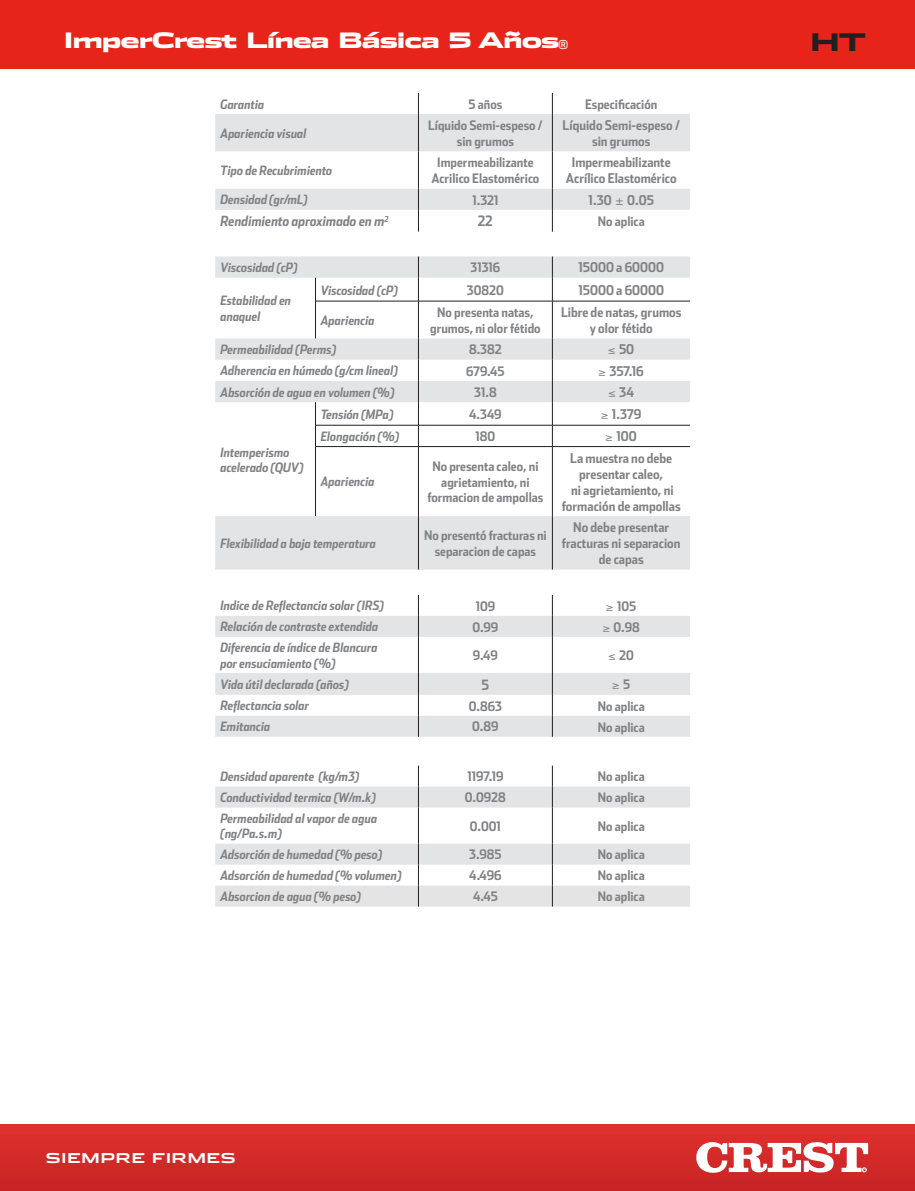
<style>
.page{position:relative;width:915px;height:1191px;background:#fff}
.page>*{position:absolute;margin:0;border:0;box-sizing:border-box;transform-origin:0 0}
.t1{font:900 24px "Stainless Ext";color:#231f20}
.t2{font:900 21px "Stainless Ext";letter-spacing:-.05em;color:#fff}
.t3{font:700 14.25px "Stainless Cond";color:#808285}
.t4{font:italic 700 13.95px "Stainless Cond";color:#808285}
.t5{font:700 13.5px "Stainless Ext";letter-spacing:.025em;color:#fff}
.t6{font:700 13.35px/16px "Stainless Cond";color:#808285;text-align:center}
.t7{font:700 13.05px/15.8px "Stainless Cond";color:#808285;text-align:center}
.t8{font:italic 700 12.9px/15.5px "Stainless Cond";color:#808285}
.s1{font-family:"Stainless";font-weight:400;font-size:12.3px}
.s2{font-family:"Helvetica Neue";font-weight:400}
</style>
<div class="page">
<svg style="left:215px;top:114px;width:474px;height:792px"></svg>
<svg style="left:418px;top:93px;width:1px;height:21px"></svg>
<hr style="left:418px;top:114px;width:1px;height:37px;background:#231f20">
<hr style="left:418px;top:151px;width:1px;height:38px;background:#231f20">
<svg style="left:418px;top:256px;width:1px;height:45px"></svg>
<hr style="left:418px;top:301px;width:1px;height:37px;background:#231f20">
<svg style="left:315px;top:402px;width:1px;height:44px"></svg>
<hr style="left:315px;top:446px;width:1px;height:70px;background:#231f20">
<hr style="left:418px;top:447px;width:1px;height:69px;background:#231f20">
<hr style="left:418px;top:516px;width:1px;height:53px;background:#231f20">
<svg style="left:418px;top:595px;width:1px;height:42px"></svg>
<hr style="left:418px;top:637px;width:1px;height:36px;background:#231f20">
<svg style="left:418px;top:673px;width:1px;height:63px"></svg>
<svg style="left:418px;top:765px;width:1px;height:42px"></svg>
<hr style="left:418px;top:807px;width:1px;height:36px;background:#231f20">
<svg style="left:418px;top:843px;width:1px;height:63px"></svg>
<svg style="left:315px;top:278px;width:1px;height:23px"></svg>
<hr style="left:315px;top:301px;width:103px;height:1px;background:#231f20">
<hr style="left:315px;top:301px;width:1px;height:37px;background:#231f20">
<hr style="left:418px;top:301px;width:134px;height:1px;background:#231f20">
<hr style="left:552px;top:301px;width:137px;height:1px;background:#231f20">
<hr style="left:315px;top:425px;width:103px;height:1px;background:#231f20">
<hr style="left:315px;top:446px;width:103px;height:1px;background:#231f20">
<hr style="left:418px;top:425px;width:134px;height:1px;background:#231f20">
<hr style="left:552px;top:425px;width:137px;height:1px;background:#231f20">
<hr style="left:418px;top:446px;width:134px;height:1px;background:#231f20">
<hr style="left:552px;top:446px;width:137px;height:1px;background:#231f20">
<svg style="left:418px;top:338px;width:1px;height:108px"></svg>
<svg style="left:552px;top:93px;width:1px;height:21px"></svg>
<hr style="left:552px;top:114px;width:1px;height:37px;background:#231f20">
<hr style="left:552px;top:151px;width:1px;height:38px;background:#231f20">
<svg style="left:215px;top:189px;width:474px;height:43px"></svg>
<svg style="left:552px;top:256px;width:1px;height:45px"></svg>
<hr style="left:552px;top:301px;width:1px;height:37px;background:#231f20">
<svg style="left:552px;top:338px;width:1px;height:108px"></svg>
<hr style="left:552px;top:447px;width:1px;height:69px;background:#231f20">
<hr style="left:552px;top:516px;width:1px;height:53px;background:#231f20">
<svg style="left:552px;top:595px;width:1px;height:42px"></svg>
<hr style="left:552px;top:637px;width:1px;height:36px;background:#231f20">
<svg style="left:552px;top:673px;width:1px;height:63px"></svg>
<svg style="left:552px;top:765px;width:1px;height:42px"></svg>
<hr style="left:552px;top:807px;width:1px;height:36px;background:#231f20">
<svg style="left:552px;top:843px;width:1px;height:63px"></svg>
<div style="left:0;top:0;width:914px;height:68px;background:#e72419"></div>
<img style="left:0;top:1124px;width:914px;height:67px">
<svg style="left:694px;top:1141px;width:173px;height:32px"></svg>
<h2 class="t2" style="left:64px;top:28px;width:506px">ImperCrest Línea Básica 5 Años<span class="s1">®</span></h2>
<h1 class="t1" style="left:810px;top:28px;width:58px">HT</h1>
<p class="t8" style="left:220px;top:96px;width:45px">Garantia</p>
<p class="t7" style="left:468px;top:96px;width:35px">5 años</p>
<p class="t7" style="left:585px;top:96px;width:74px">Especificación</p>
<p class="t8" style="left:220px;top:125px;width:88px">Apariencia visual</p>
<p class="t7" style="left:428px;top:117px;width:116px">Líquido Semi-espeso / sin grumos</p>
<p class="t6" style="left:562px;top:117px;width:119px">Líquido Semi-espeso / sin grumos</p>
<p class="t8" style="left:220px;top:162px;width:113px">Tipo de Recubrimiento</p>
<p class="t7" style="left:431px;top:154px;width:109px">Impermeabilizante<br>Acrilico Elastomérico</p>
<p class="t6" style="left:565px;top:154px;width:112px">Impermeabilizante<br>Acrílico Elastomérico</p>
<p class="t8" style="left:220px;top:192px;width:89px">Densidad (gr/mL)</p>
<p class="t7" style="left:472px;top:192px;width:28px">1.321</p>
<p class="t6" style="left:588px;top:191px;width:67px">1.30 <span class="s2">±</span> 0.05</p>
<p class="t4" style="left:220px;top:213px;width:170px">Rendimiento aproximado en m<sup>2</sup></p>
<p class="t3" style="left:478px;top:213px;width:16px">22</p>
<p class="t7" style="left:597px;top:213px;width:48px">No aplica</p>
<p class="t8" style="left:220px;top:259px;width:79px">Viscosidad (cP)</p>
<p class="t7" style="left:470px;top:259px;width:31px">31316</p>
<p class="t6" style="left:578px;top:259px;width:87px">15000 a 60000</p>
<p class="t8" style="left:220px;top:293px;width:72px">Estabilidad en anaquel</p>
<p class="t8" style="left:320px;top:282px;width:79px">Viscosidad (cP)</p>
<p class="t7" style="left:467px;top:282px;width:38px">30820</p>
<p class="t6" style="left:578px;top:282px;width:87px">15000 a 60000</p>
<p class="t8" style="left:320px;top:312px;width:56px">Apariencia</p>
<p class="t7" style="left:430px;top:304px;width:112px">No presenta natas, grumos, ni olor fétido</p>
<p class="t6" style="left:561px;top:304px;width:122px">Libre de natas, grumos y olor fétido</p>
<p class="t8" style="left:220px;top:341px;width:117px">Permeabilidad (Perms)</p>
<p class="t7" style="left:469px;top:341px;width:34px">8.382</p>
<p class="t6" style="left:608px;top:341px;width:28px">≤ 50</p>
<p class="t8" style="left:220px;top:363px;width:179px">Adherencia en húmedo (g/cm lineal)</p>
<p class="t7" style="left:466px;top:363px;width:40px">679.45</p>
<p class="t6" style="left:598px;top:362px;width:47px">≥ 357.16</p>
<p class="t8" style="left:220px;top:384px;width:175px">Absorción de agua en volumen (%)</p>
<p class="t7" style="left:474px;top:384px;width:24px">31.8</p>
<p class="t6" style="left:608px;top:384px;width:27px">≤ 34</p>
<p class="t8" style="left:220px;top:444px;width:85px">Intemperismo acelerado (QUV)</p>
<p class="t8" style="left:320px;top:406px;width:74px">Tensión (MPa)</p>
<p class="t7" style="left:469px;top:406px;width:34px">4.349</p>
<p class="t6" style="left:601px;top:406px;width:42px">≥ 1.379</p>
<p class="t8" style="left:320px;top:428px;width:80px">Elongación (%)</p>
<p class="t7" style="left:475px;top:428px;width:21px">180</p>
<p class="t6" style="left:605px;top:428px;width:33px">≥ 100</p>
<p class="t8" style="left:320px;top:474px;width:56px">Apariencia</p>
<p class="t7" style="left:427px;top:458px;width:117px">No presenta caleo, ni agrietamiento, ni formacion de ampollas</p>
<p class="t6" style="left:561px;top:449px;width:120px">La muestra no debe presentar caleo,<br>ni agrietamiento, ni formación de ampollas</p>
<p class="t8" style="left:220px;top:535px;width:157px">Flexibilidad a baja temperatura</p>
<p class="t7" style="left:424px;top:527px;width:124px">No presentó fracturas ni separacion de capas</p>
<p class="t6" style="left:561px;top:519px;width:120px">No debe presentar fracturas ni separacion de capas</p>
<p class="t8" style="left:220px;top:598px;width:165px">Indice de Reflectancia solar (IRS)</p>
<p class="t7" style="left:475px;top:597px;width:21px">109</p>
<p class="t7" style="left:606px;top:598px;width:31px">≥ 105</p>
<p class="t8" style="left:220px;top:619px;width:159px">Relación de contraste extendida</p>
<p class="t7" style="left:472px;top:618px;width:27px">0.99</p>
<p class="t7" style="left:602px;top:618px;width:38px">≥ 0.98</p>
<p class="t8" style="left:220px;top:639px;width:159px">Diferencia de índice de Blancura por ensuciamiento (%)</p>
<p class="t7" style="left:473px;top:647px;width:26px">9.49</p>
<p class="t7" style="left:608px;top:647px;width:27px">≤ 20</p>
<p class="t8" style="left:220px;top:676px;width:130px">Vida útil declarada (años)</p>
<p class="t3" style="left:481px;top:676px;width:9px">5</p>
<p class="t7" style="left:612px;top:676px;width:19px">≥ 5</p>
<p class="t8" style="left:220px;top:697px;width:90px">Reflectancia solar</p>
<p class="t7" style="left:468px;top:697px;width:35px">0.863</p>
<p class="t7" style="left:597px;top:697px;width:48px">No aplica</p>
<p class="t8" style="left:220px;top:718px;width:52px">Emitancia</p>
<p class="t7" style="left:472px;top:718px;width:28px">0.89</p>
<p class="t7" style="left:597px;top:718px;width:48px">No aplica</p>
<p class="t8" style="left:220px;top:768px;width:140px">Densidad aparente (kg/m3)</p>
<p class="t7" style="left:467px;top:768px;width:37px">1197.19</p>
<p class="t7" style="left:597px;top:768px;width:48px">No aplica</p>
<p class="t8" style="left:220px;top:789px;width:157px">Conductividad termica (W/m.k)</p>
<p class="t7" style="left:465px;top:789px;width:42px">0.0928</p>
<p class="t7" style="left:597px;top:789px;width:48px">No aplica</p>
<p class="t8" style="left:220px;top:810px;width:158px">Permeabilidad al vapor de agua (ng/Pa.s.m)</p>
<p class="t7" style="left:469px;top:818px;width:33px">0.001</p>
<p class="t7" style="left:597px;top:818px;width:48px">No aplica</p>
<p class="t8" style="left:220px;top:846px;width:163px">Adsorción de humedad (% peso)</p>
<p class="t7" style="left:469px;top:846px;width:34px">3.985</p>
<p class="t7" style="left:597px;top:846px;width:48px">No aplica</p>
<p class="t8" style="left:220px;top:867px;width:183px">Adsorción de humedad (% volumen)</p>
<p class="t7" style="left:469px;top:867px;width:34px">4.496</p>
<p class="t7" style="left:597px;top:867px;width:48px">No aplica</p>
<p class="t8" style="left:220px;top:888px;width:142px">Absorcion de agua (% peso)</p>
<p class="t7" style="left:473px;top:888px;width:26px">4.45</p>
<p class="t7" style="left:597px;top:888px;width:48px">No aplica</p>
<p class="t5" style="left:46px;top:1149px;width:192px">SIEMPRE FIRMES</p>
</div>
